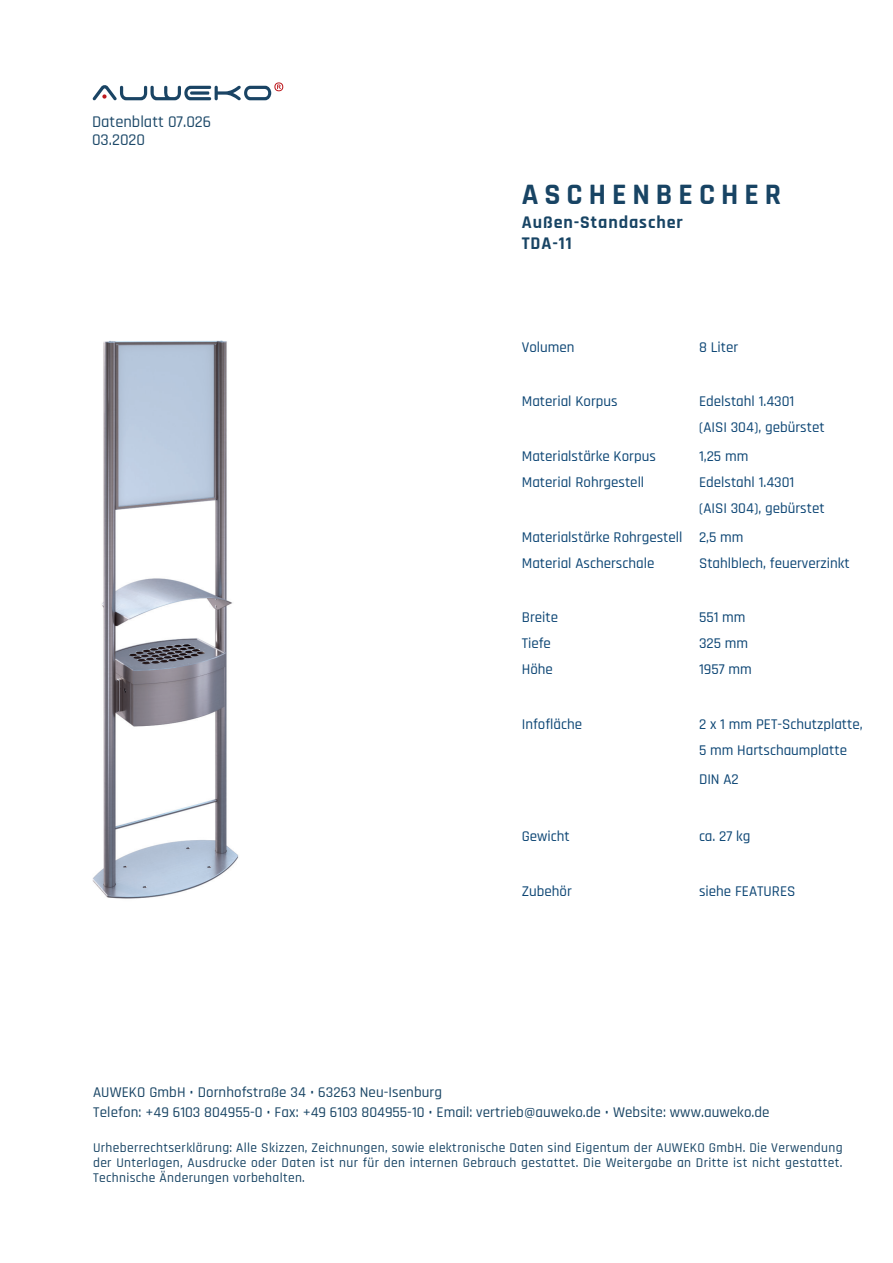
<style>
.page{position:relative;width:893px;height:1263px;background:#fff}
.page>*{position:absolute;margin:0;border:0;box-sizing:border-box;transform-origin:0 0}
.t1{font:700 30px "Rajdhani";letter-spacing:.2em;color:#184464}
.t2{font:700 18px/21.6px "Rajdhani";letter-spacing:.05em;color:#184464}
.t3{font:500 16.5px/18px "Rajdhani";color:#1d4969}
.t4{font:500 15px/26px "Rajdhani";color:#0c4574}
.t5{font:500 15px/19.5px "Rajdhani";letter-spacing:.005em;color:#184464}
.t6{font:500 13.5px/15px "Rajdhani";letter-spacing:.025em;color:#184464;text-align:justify}
</style>
<div class="page">
<img style="left:92px;top:340px;width:147px;height:559px">
<svg style="left:93px;top:82px;width:190px;height:18px"></svg>
<p class="t3" style="left:92px;top:114px;width:121px">Datenblatt 07.026<br>03.2020</p>
<h1 class="t1" style="left:522px;top:176px;width:261px">ASCHENBECHER</h1>
<p class="t2" style="left:522px;top:212px;width:162px">Außen-Standascher<br>TDA-11</p>
<p class="t4" style="left:522px;top:334px;width:54px">Volumen</p>
<p class="t4" style="left:699px;top:334px;width:41px">8 Liter</p>
<p class="t4" style="left:522px;top:389px;width:97px">Material Korpus</p>
<p class="t4" style="left:699px;top:389px;width:127px">Edelstahl 1.4301 (AISI 304), gebürstet</p>
<p class="t4" style="left:522px;top:444px;width:136px">Materialstärke Korpus</p>
<p class="t4" style="left:699px;top:444px;width:51px">1,25 mm</p>
<p class="t4" style="left:522px;top:470px;width:124px">Material Rohrgestell</p>
<p class="t4" style="left:699px;top:470px;width:127px">Edelstahl 1.4301 (AISI 304), gebürstet</p>
<p class="t4" style="left:522px;top:524px;width:223px">Materialstärke Rohrgestell 2,5 mm<br>Material Ascherschale</p>
<p class="t4" style="left:699px;top:550px;width:152px">Stahlblech, feuerverzinkt</p>
<p class="t4" style="left:522px;top:605px;width:38px">Breite</p>
<p class="t4" style="left:699px;top:605px;width:48px">551 mm</p>
<p class="t4" style="left:522px;top:631px;width:31px">Tiefe</p>
<p class="t4" style="left:699px;top:631px;width:51px">325 mm</p>
<p class="t4" style="left:522px;top:657px;width:33px">Höhe</p>
<p class="t4" style="left:699px;top:657px;width:54px">1957 mm</p>
<p class="t4" style="left:522px;top:712px;width:62px">Infofläche</p>
<p class="t4" style="left:699px;top:712px;width:165px">2 x 1 mm PET-Schutzplatte,<br>5 mm Hartschaumplatte</p>
<p class="t4" style="left:699px;top:766px;width:41px">DIN A2</p>
<p class="t4" style="left:522px;top:824px;width:50px">Gewicht</p>
<p class="t4" style="left:699px;top:824px;width:53px">ca. 27 kg</p>
<p class="t4" style="left:522px;top:878px;width:52px">Zubehör</p>
<p class="t4" style="left:699px;top:878px;width:98px">siehe FEATURES</p>
<p class="t5" style="left:93px;top:1083px;width:678px">AUWEKO GmbH • Dornhofstraße 34 • 63263 Neu-Isenburg<br>Telefon: +49 6103 804955-0 • Fax: +49 6103 804955-10 • Email: vertrieb@auweko.de • Website: www.auweko.de</p>
<p class="t6" style="left:93px;top:1141px;width:751px">Urheberrechtserklärung: Alle Skizzen, Zeichnungen, sowie elektronische Daten sind Eigentum der AUWEKO GmbH. Die Verwendung der Unterlagen, Ausdrucke oder Daten ist nur für den internen Gebrauch gestattet. Die Weitergabe an Dritte ist nicht gestattet.<br>Technische Änderungen vorbehalten.</p>
</div>
